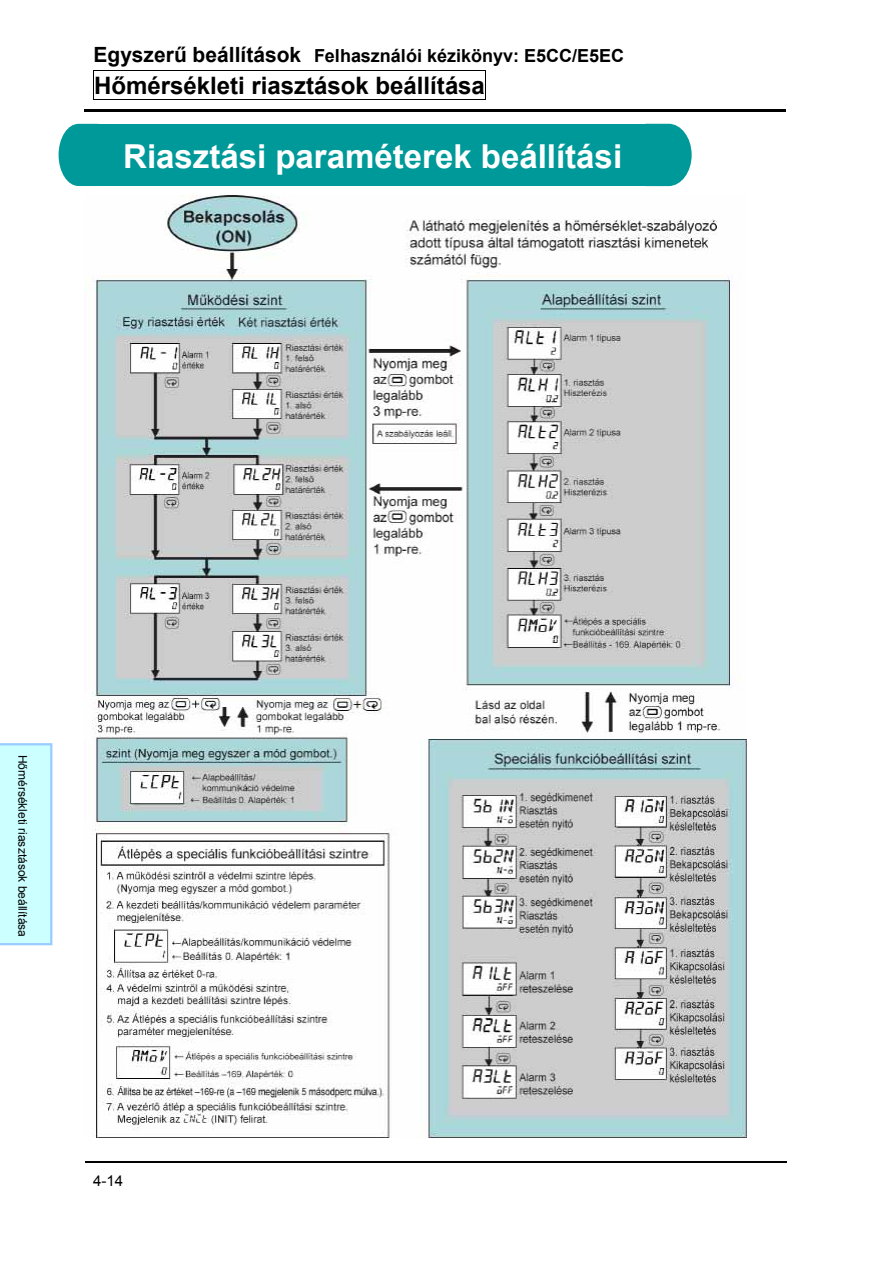
<style>
.page{position:relative;width:893px;height:1263px;background:#fff}
.page>*{position:absolute;margin:0;border:0;box-sizing:border-box;transform-origin:0 0}
.t1{font:700 33px "Arial";color:#fff}
.t2{font:700 24px "Arial";color:#000}
.t3{font:700 18px "Arial";color:#000}
.t4{font:15px "Arial";color:#000}
.t5{font:12px "Arial";color:#000}
.s1{font-size:21px}
</style>
<div class="page">
<hr style="left:94px;top:70px;width:391px;height:1px;background:#000">
<hr style="left:94px;top:99px;width:391px;height:1px;background:#000">
<svg style="left:485px;top:70px;width:1px;height:30px"></svg>
<hr style="left:84px;top:109px;width:702px;height:2px;background:#000">
<hr style="left:85px;top:1161px;width:90px;height:1px;background:#000">
<hr style="left:176px;top:1161px;width:611px;height:1px;background:#000">
<div style="left:0;top:743px;width:52px;height:202px;background:#cff"></div>
<img style="left:92px;top:195px;width:655px;height:942px">
<svg style="left:59px;top:124px;width:34px;height:62px;background:#1da4a4"></svg>
<div style="left:93px;top:124px;width:559px;height:62px;background:#099"></div>
<svg style="left:652px;top:124px;width:40px;height:62px;background:#21a6a6"></svg>
<p class="t3" style="left:94px;top:44px;width:532px"><span class="s1">Egyszerű beállítások</span> Felhasználói kézikönyv: E5CC/E5EC</p>
<h2 class="t2" style="left:94px;top:69px;width:392px">Hőmérsékleti riasztások beállítása</h2>
<h1 class="t1" style="left:123px;top:135px;width:500px">Riasztási paraméterek beállítási</h1>
<p class="t5" style="left:30px;top:755px;width:184px;rotate:90deg">Hőmérsékleti riasztások beállítása</p>
<p class="t4" style="left:93px;top:1171px;width:32px">4-14</p>
</div>
